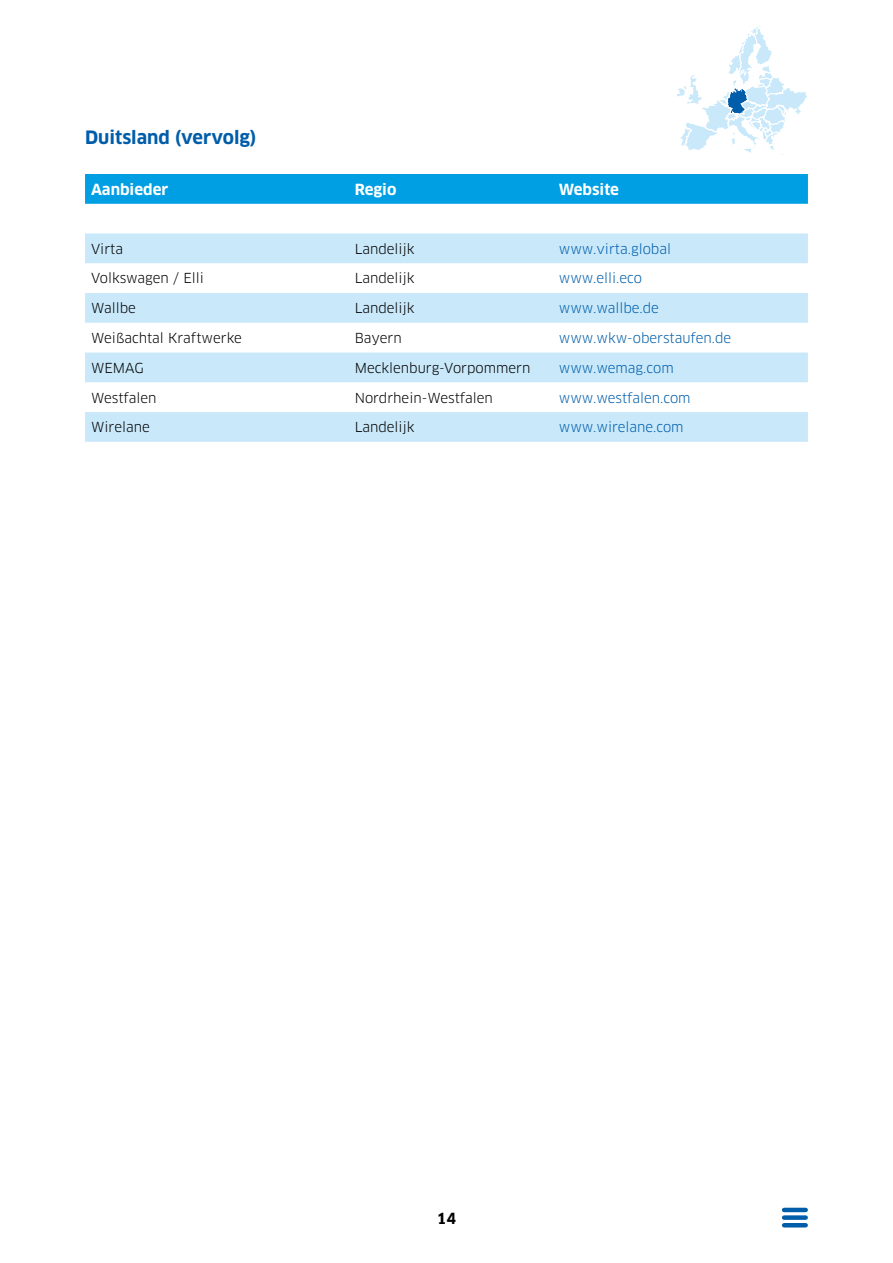
<style>
.page{position:relative;width:893px;height:1263px;background:#fff}
.page>*{position:absolute;margin:0;border:0;box-sizing:border-box;transform-origin:0 0}
.t1{font:700 18px "Clan OT";color:#005da9}
.t2{font:700 15px "Clan OT";color:#fff}
.t3{font:700 15px "Clan OT";color:#000}
.t4{font:13.5px "Clan OT";color:#000}
.t5{font:13.5px "Clan OT";color:#005da9}
</style>
<div class="page">
<svg style="left:85px;top:233px;width:723px;height:209px;fill:#c9e9fb"></svg>
<div style="left:85px;top:174px;width:723px;height:30px;background:#009fe3"></div>
<hr style="left:784px;top:1208px;width:22px;height:4px;background:#005da9">
<div style="left:784px;top:1215px;width:22px;height:5px;background:#005da9"></div>
<hr style="left:784px;top:1223px;width:22px;height:4px;background:#005da9">
<svg style="left:677px;top:26px;width:130px;height:129px"></svg>
<h1 class="t1" style="left:85px;top:127px;width:173px">Duitsland (vervolg)</h1>
<p class="t2" style="left:91px;top:181px;width:79px">Aanbieder</p>
<p class="t2" style="left:355px;top:181px;width:43px">Regio</p>
<p class="t2" style="left:559px;top:181px;width:62px">Website</p>
<p class="t4" style="left:91px;top:241px;width:34px">Virta</p>
<p class="t4" style="left:355px;top:241px;width:61px">Landelijk</p>
<p class="t5" style="left:559px;top:241px;width:114px">www.virta.global</p>
<p class="t4" style="left:91px;top:270px;width:114px">Volkswagen / Elli</p>
<p class="t4" style="left:355px;top:270px;width:61px">Landelijk</p>
<p class="t5" style="left:559px;top:270px;width:85px">www.elli.eco</p>
<p class="t4" style="left:91px;top:300px;width:47px">Wallbe</p>
<p class="t4" style="left:355px;top:300px;width:61px">Landelijk</p>
<p class="t5" style="left:559px;top:300px;width:102px">www.wallbe.de</p>
<p class="t4" style="left:91px;top:330px;width:152px">Weißachtal Kraftwerke</p>
<p class="t4" style="left:355px;top:330px;width:49px">Bayern</p>
<p class="t5" style="left:559px;top:330px;width:174px">www.wkw-oberstaufen.de</p>
<p class="t4" style="left:91px;top:360px;width:54px">WEMAG</p>
<p class="t4" style="left:355px;top:360px;width:177px">Mecklenburg-Vorpommern</p>
<p class="t5" style="left:559px;top:360px;width:116px">www.wemag.com</p>
<p class="t4" style="left:91px;top:389px;width:67px">Westfalen</p>
<p class="t4" style="left:355px;top:389px;width:140px">Nordrhein-Westfalen</p>
<p class="t5" style="left:559px;top:389px;width:133px">www.westfalen.com</p>
<p class="t4" style="left:91px;top:419px;width:60px">Wirelane</p>
<p class="t4" style="left:355px;top:419px;width:61px">Landelijk</p>
<p class="t5" style="left:559px;top:419px;width:126px">www.wirelane.com</p>
<p class="t3" style="left:437px;top:1210px;width:21px">14</p>
</div>
